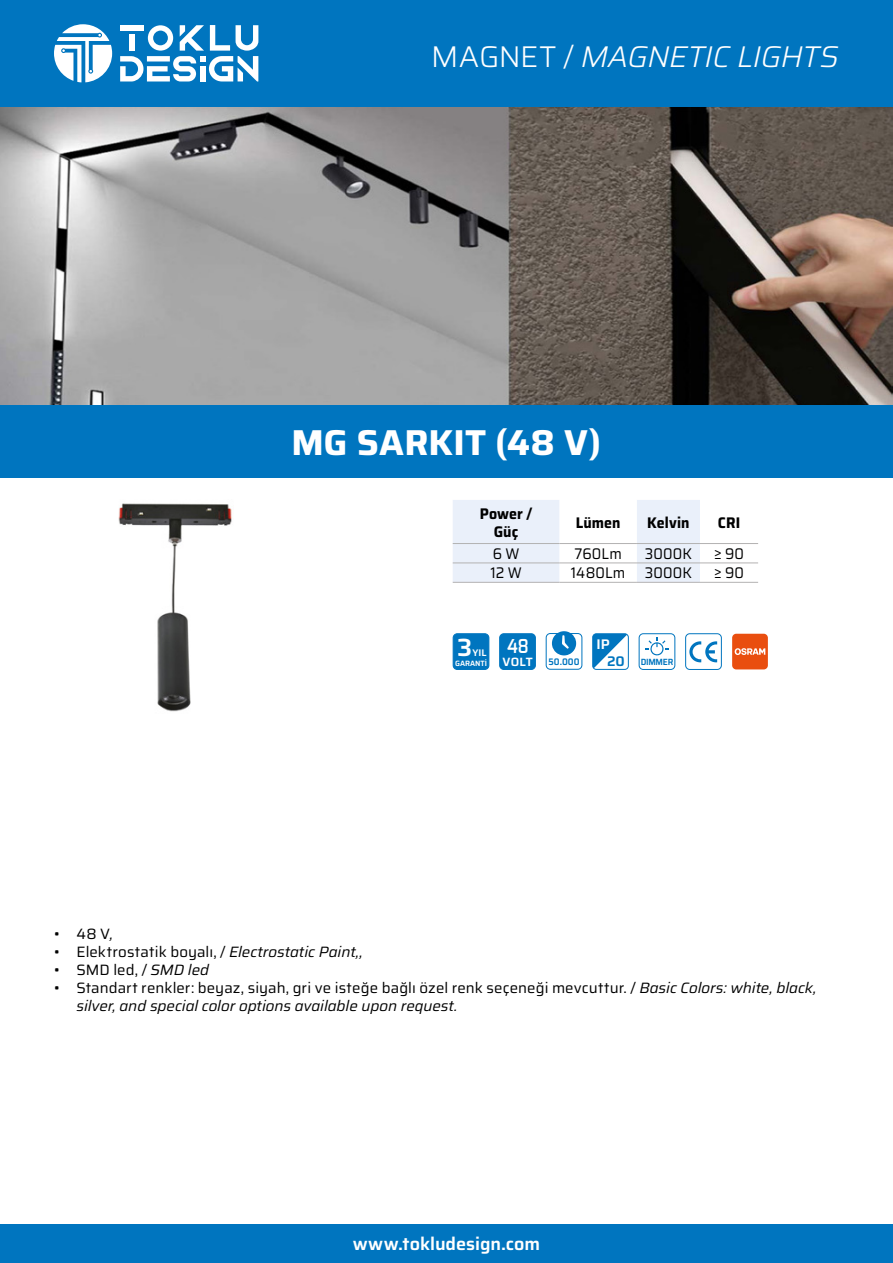
<style>
.page{position:relative;width:893px;height:1263px;background:#fff}
.page>*{position:absolute;margin:0;border:0;box-sizing:border-box;transform-origin:0 0}
.t1{font:700 36px "Saira";letter-spacing:.005em;color:#fff}
.t2{font:italic 300 30px "Saira";letter-spacing:-.015em;color:#fff}
.t3{font:600 24.9px "Saira";color:#fff}
.t4{font:600 19.05px "Exo";color:#fff;scale:.91 1}
.t5{font:600 18px "Saira";color:#fff}
.t6{font:15.45px "Saira";letter-spacing:.01em;color:#000;scale:.92 1}
.t7{font:700 15.45px/18.5px "Saira";letter-spacing:.005em;color:#000;text-align:center;scale:.92 1}
.t8{font:italic 15px/18px "Saira";letter-spacing:-.005em;color:#000}
.t9{font:15px "Saira";letter-spacing:.01em;color:#000}
.t10{font:600 13.95px "Saira";color:#fff}
.t11{font:600 12px "Saira";color:#fff}
.t12{font:600 9.6px "Saira";color:#fff}
.t13{font:600 9.45px "Saira";color:#0075bf;scale:.92 1}
.t14{font:600 9px "Saira";letter-spacing:-.03em;color:#0075bf;scale:.92 1}
.t15{font:600 7.65px "Saira";color:#fff;scale:.96 1}
.s1{font-style:normal}
.s2{font-size:13.95px}
.s3{font-style:italic}
</style>
<div class="page">
<img style="left:0;top:107px;width:892px;height:298px">
<div style="left:0;top:1225px;width:893px;height:38px;background:#0075bf"></div>
<div style="left:0;top:0;width:893px;height:107px;background:#0075bf"></div>
<svg style="left:54px;top:24px;width:58px;height:58px"></svg>
<svg style="left:120px;top:25px;width:138px;height:56px"></svg>
<div style="left:200px;top:66px;width:5px;height:15px;background:#fff"></div>
<div style="left:0;top:405px;width:893px;height:72px;background:#0075bf"></div>
<img style="left:118px;top:503px;width:114px;height:209px">
<div style="left:500px;top:634px;width:35px;height:35px;background:#0075bf;border-radius:4px"></div>
<div style="left:499px;top:633px;width:37px;height:37px;border:1px solid #0075bf;border-radius:4px"></div>
<div style="left:639px;top:633px;width:36px;height:37px;border:1px solid #0075bf;border-radius:4px"></div>
<div style="left:453px;top:634px;width:36px;height:35px;background:#0075bf;border-radius:4px"></div>
<div style="left:453px;top:633px;width:36px;height:37px;border:1px solid #0075bf;border-radius:4px"></div>
<div style="left:546px;top:633px;width:36px;height:37px;border:1px solid #0075bf;border-radius:4px"></div>
<svg style="left:552px;top:631px;width:25px;height:24px"></svg>
<svg style="left:594px;top:635px;width:33px;height:33px"></svg>
<div style="left:592px;top:633px;width:37px;height:37px;border:1px solid #0075bf;border-radius:4px"></div>
<div style="left:685px;top:633px;width:37px;height:37px;border:1px solid #0075bf;border-radius:4px"></div>
<svg style="left:689px;top:641px;width:28px;height:21px"></svg>
<div style="left:732px;top:634px;width:36px;height:35px;background:#e94e0f;border-radius:4px"></div>
<svg style="left:735px;top:648px;width:30px;height:7px"></svg>
<svg style="left:646px;top:637px;width:22px;height:19px"></svg>
<svg style="left:453px;top:500px;width:247px;height:82px"></svg>
<hr style="left:559px;top:562px;width:78px;height:1px;background:#b3b2b2">
<hr style="left:637px;top:562px;width:63px;height:1px;background:#b3b2b2">
<hr style="left:700px;top:562px;width:58px;height:1px;background:#b3b2b2">
<hr style="left:559px;top:582px;width:78px;height:1px;background:#b3b2b2">
<hr style="left:637px;top:582px;width:63px;height:1px;background:#b3b2b2">
<hr style="left:700px;top:582px;width:58px;height:1px;background:#b3b2b2">
<hr style="left:453px;top:543px;width:106px;height:1px;background:#b3b2b2">
<hr style="left:559px;top:543px;width:78px;height:1px;background:#b3b2b2">
<hr style="left:637px;top:543px;width:63px;height:1px;background:#b3b2b2">
<hr style="left:700px;top:543px;width:58px;height:1px;background:#b3b2b2">
<hr style="left:453px;top:562px;width:106px;height:1px;background:#b3b2b2">
<hr style="left:453px;top:582px;width:106px;height:1px;background:#b3b2b2">
<p class="t2" style="left:431px;top:32px;width:409px"><span class="s1">MAGNET /</span> MAGNETIC LIGHTS</p>
<p class="t1" style="left:292px;top:413px;width:311px">MG SARKIT (48 V)</p>
<p class="t7" style="left:480px;top:504px;width:59px">Power /<br>Güç</p>
<p class="t7" style="left:576px;top:513px;width:50px">Lümen</p>
<p class="t7" style="left:647px;top:513px;width:48px">Kelvin</p>
<p class="t7" style="left:718px;top:513px;width:26px">CRI</p>
<p class="t6" style="left:493px;top:541px;width:30px">6 W</p>
<p class="t6" style="left:574px;top:541px;width:53px">760Lm</p>
<p class="t6" style="left:645px;top:541px;width:53px">3000K</p>
<p class="t6" style="left:714px;top:541px;width:34px">≥ 90</p>
<p class="t6" style="left:490px;top:560px;width:35px">12 W</p>
<p class="t6" style="left:571px;top:560px;width:61px">1480Lm</p>
<p class="t6" style="left:645px;top:560px;width:53px">3000K</p>
<p class="t6" style="left:714px;top:560px;width:34px">≥ 90</p>
<p class="t3" style="left:457px;top:627px;width:17px">3</p>
<p class="t12" style="left:473px;top:645px;width:16px">YIL</p>
<p class="t4" style="left:507px;top:634px;width:25px">48</p>
<p class="t15" style="left:455px;top:657px;width:35px">GARANTİ</p>
<p class="t11" style="left:502px;top:652px;width:32px">VOLT</p>
<p class="t10" style="left:596px;top:632px;width:15px">IP</p>
<p class="t13" style="left:548px;top:654px;width:35px">50.000</p>
<p class="t14" style="left:607px;top:655px;width:73px"><span class="s2">20</span> DIMMER</p>
<p class="t9" style="left:54px;top:922px;width:61px">• 48 V<span class="s3">,</span></p>
<p class="t9" style="left:54px;top:940px;width:310px">• Elektrostatik boyalı, / <span class="s3">Electrostatic Paint,,</span></p>
<p class="t9" style="left:54px;top:958px;width:157px">• SMD led, / <span class="s3">SMD led</span></p>
<p class="t8" style="left:76px;top:978px;width:741px;text-indent:-22px"><span class="s1">• Standart renkler: beyaz, siyah, gri ve isteğe bağlı özel renk seçeneği mevcuttur. /</span> Basic Colors: white, black, silver, and special color options available upon request.</p>
<p class="t5" style="left:353px;top:1229px;width:189px">www.tokludesign.com</p>
</div>
